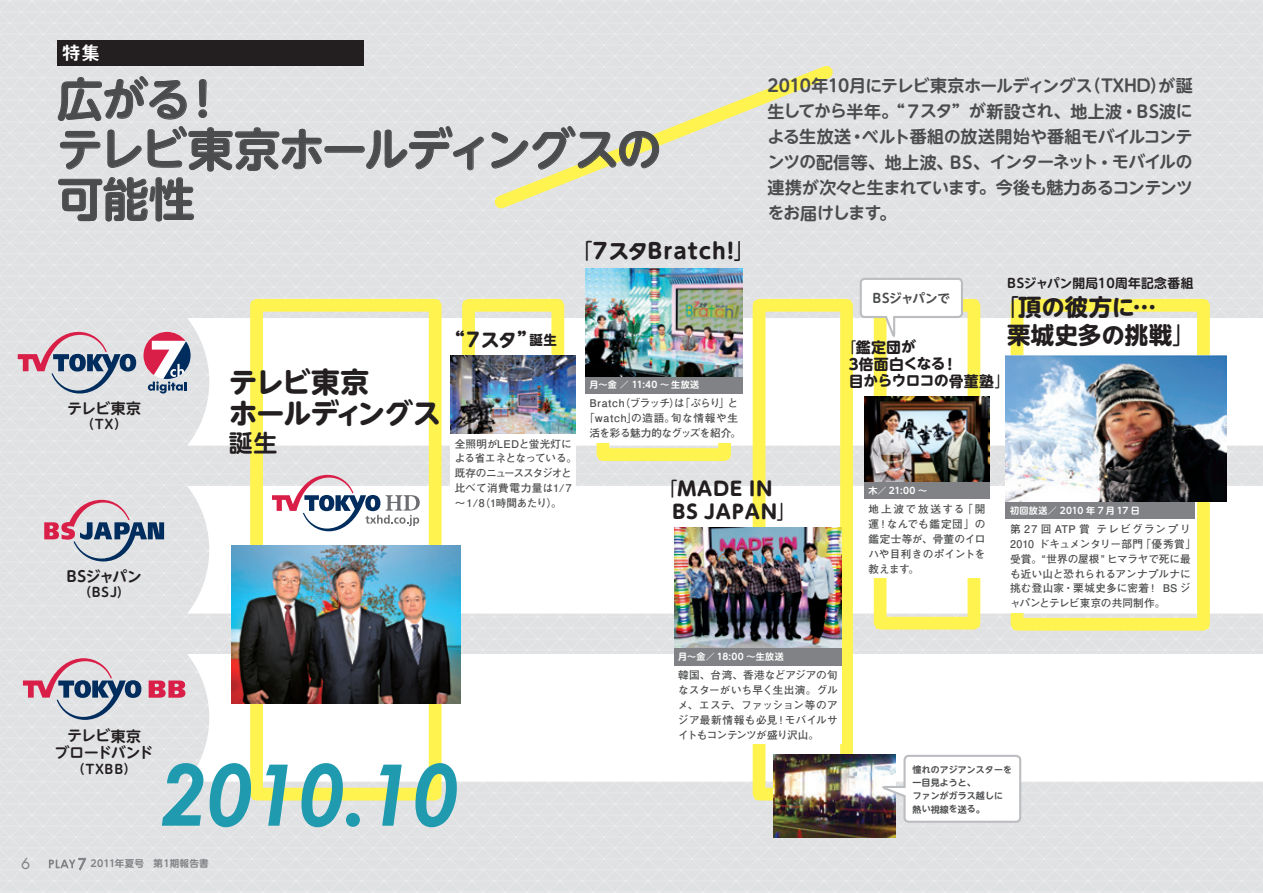
<style>
.page{position:relative;width:1263px;height:893px;background:#e0e1e3}
.page>*{position:absolute;margin:0;border:0;box-sizing:border-box;transform-origin:0 0}
.t1{font:700 45.75px "UD Shin M Go Pro De";color:#4b4c4d}
.t2{font:700 44.85px "UD Shin M Go Pro De";letter-spacing:-.055em;color:#4b4c4d}
.t3{font:700 28.2px/31.3px "UD Shin M Go Pro";letter-spacing:-.05em;color:#231f20}
.t4{font:700 23.85px "UD Shin M Go Pro De";color:#231f20}
.t5{font:700 23.4px/27.6px "UD Shin M Go Pro";letter-spacing:.02em;color:#231f20}
.t6{font:700 21.3px "UD Shin M Go Pro";letter-spacing:.04em;color:#231f20}
.t7{font:700 19.2px/23.4px "UD Shin M Go Pro";letter-spacing:.04em;color:#231f20}
.t8{font:19.2px "Midashi Go Pr 5 MB31";color:#fff}
.t9{font:700 16.95px/25.5px "UD Shin M Go Pro De";letter-spacing:.005em;color:#4b4c4d}
.t10{font:700 16.65px/25.5px "UD Shin M Go Pro De";letter-spacing:-.05em;color:#4b4c4d;text-align:justify}
.t11{font:700 14.85px/17px "UD Shin M Go Pro";letter-spacing:.015em;color:#231f20}
.t12{font:14.85px "Futura";color:#808285}
.t13{font:700 14.55px/17px "UD Shin M Go Pro De";letter-spacing:-.05em;color:#231f20;text-align:center}
.t14{font:700 14.55px "UD Shin M Go Pro";letter-spacing:-.04em;color:#231f20}
.t15{font:700 12.75px "UD Shin M Go Pro De";letter-spacing:.035em;color:#231f20}
.t16{font:700 12.45px "UD Shin M Go Pro De";letter-spacing:-.03em;color:#4b4c4d}
.t17{font:700 10.65px/14.9px "Futo Go B101 Pr 5";color:#4b4c4d;text-align:justify}
.t18{font:700 10.65px/14.9px "Futo Go B101 Pr 5";letter-spacing:-.025em;color:#4b4c4d}
.t19{font:700 9.6px "UD Shin M Go Pro De";letter-spacing:.02em;color:#808285}
.t20{font:700 9px "UD Shin M Go Pro De";letter-spacing:.04em;color:#fff}
.t21{font:700 9px "UD Shin M Go Pro De";color:#4b4c4d}
.t22{font:700 8.85px "UD Shin M Go Pro De";letter-spacing:.02em;color:#4b4c4d}
.s1{font-size:44.85px}
.s2{font-size:45.75px}
.s3{font-weight:400}
.s4{font-size:20.85px}
.s5{font-size:16.65px}
.s6{font-size:16.95px}
.s7{font-size:14.85px}
.s8{font-size:28.65px}
.s9{font-size:18.75px}
.s10{font-size:13.35px}
.s11{font-size:12.75px}
.s12{font-size:14.55px}
.s13{font-weight:400;font-size:14.85px}
.s14{font-size:12.45px}
.s15{font-size:22.95px}
.s16{font-size:9px}
.s17{font-size:8.85px}
</style>
<div class="page">
<div style="left:187px;top:318px;width:1076px;height:128px;background:#fff"></div>
<div style="left:187px;top:486px;width:1076px;height:128px;background:#fff"></div>
<div style="left:187px;top:654px;width:1076px;height:127px;background:#fff"></div>
<div style="left:462px;top:299px;width:102px;height:161px;border:13px solid #fff34f"></div>
<div style="left:597px;top:299px;width:134px;height:162px;border:13px solid #fff34f"></div>
<div style="left:753px;top:299px;width:100px;height:501px;border:13px solid #fff34f"></div>
<div style="left:874px;top:299px;width:106px;height:331px;border:13px solid #fff34f"></div>
<div style="left:1011px;top:299px;width:199px;height:332px;border:13px solid #fff34f"></div>
<svg style="left:18px;top:332px;width:118px;height:61px"></svg>
<svg style="left:143px;top:332px;width:48px;height:61px"></svg>
<svg style="left:23px;top:658px;width:118px;height:62px"></svg>
<svg style="left:149px;top:680px;width:36px;height:18px"></svg>
<svg style="left:44px;top:500px;width:120px;height:61px"></svg>
<div style="left:674px;top:665px;width:168px;height:79px;background:#fff"></div>
<div style="left:674px;top:648px;width:168px;height:17px;background:#808285"></div>
<img style="left:674px;top:528px;width:168px;height:120px">
<img style="left:774px;top:755px;width:121px;height:83px">
<div style="left:250px;top:299px;width:191px;height:501px;border:13px solid #fff34f"></div>
<img style="left:231px;top:545px;width:230px;height:159px">
<svg style="left:162px;top:763px;width:295px;height:64px"></svg>
<div style="left:57px;top:40px;width:307px;height:26px;background:#231f20"></div>
<svg style="left:491px;top:56px;width:345px;height:155px"></svg>
<svg style="left:58px;top:76px;width:264px;height:95px"></svg>
<div style="left:325px;top:146px;width:39px;height:6px;border:1px solid #4b4c4d;border-radius:3px"></div>
<svg style="left:366px;top:126px;width:118px;height:44px"></svg>
<svg style="left:492px;top:126px;width:167px;height:43px"></svg>
<svg style="left:58px;top:177px;width:136px;height:44px"></svg>
<img style="left:450px;top:356px;width:126px;height:78px">
<div style="left:450px;top:434px;width:126px;height:79px;background:#fff"></div>
<img style="left:1006px;top:355px;width:221px;height:147px">
<div style="left:1006px;top:502px;width:189px;height:17px;background:#808285"></div>
<div style="left:1006px;top:519px;width:189px;height:94px;background:#fff"></div>
<img style="left:864px;top:397px;width:126px;height:85px">
<div style="left:864px;top:482px;width:126px;height:17px;background:#808285"></div>
<div style="left:864px;top:499px;width:126px;height:79px;background:#fff"></div>
<svg style="left:859px;top:278px;width:105px;height:62px;background:#f8f7f0"></svg>
<svg style="left:272px;top:475px;width:148px;height:56px"></svg>
<svg style="left:878px;top:754px;width:144px;height:70px;background:#eaeaeb"></svg>
<div style="left:585px;top:394px;width:157px;height:49px;background:#fff"></div>
<div style="left:585px;top:376px;width:157px;height:18px;background:#808285"></div>
<img style="left:585px;top:268px;width:157px;height:108px">
<svg style="left:49px;top:858px;width:37px;height:12px"></svg>
<h3 class="t8" style="left:62px;top:38px;width:40px">特集</h3>
<h1 class="t1" style="left:57px;top:62px;width:170px">広<span class="s1">がる</span>！</h1>
<h2 class="t2" style="left:58px;top:113px;width:605px">テレビ<span class="s2">東京</span>ホールディングスの</h2>
<h1 class="t1" style="left:57px;top:162px;width:139px">可能性</h1>
<h3 class="t6" style="left:582px;top:234px;width:164px"><span class="s3">｢</span>７<span class="s4">スタ</span>Bratch!<span class="s3">｣</span></h3>
<h3 class="t9" style="left:767px;top:72px;width:427px">2010年10月<span class="s5">にテレビ</span>東京<span class="s5">ホールディングス</span>（TXHD）<span class="s5">が</span>誕生<span class="s5">してから</span>半年。“７<span class="s5">スタ</span>”<span class="s5">が</span>新設<span class="s5">され</span>、地上波・BS波<span class="s5">に</span></h3>
<h3 class="t10" style="left:767px;top:123px;width:427px">よる<span class="s6">生放送・</span>ベルト<span class="s6">番組</span>の<span class="s6">放送開始</span>や<span class="s6">番組</span>モバイルコンテンツの<span class="s6">配信等、地上波、BS、</span>インターネット<span class="s6">・</span>モバイルの<span class="s6">連携</span>が<span class="s6">次々</span>と<span class="s6">生</span>まれています<span class="s6">。今後</span>も<span class="s6">魅力</span>あるコンテンツをお<span class="s6">届</span>けします<span class="s6">。</span></h3>
<h3 class="t13" style="left:68px;top:399px;width:75px">テレビ<span class="s7">東京</span></h3>
<p class="t15" style="left:88px;top:414px;width:34px">(TX)</p>
<h3 class="t13" style="left:66px;top:567px;width:77px"><span class="s7">BS</span>ジャパン</h3>
<p class="t15" style="left:85px;top:582px;width:46px">(BSJ）</p>
<h3 class="t13" style="left:55px;top:727px;width:100px">テレビ<span class="s7">東京<br></span>ブロードバンド</h3>
<p class="t15" style="left:78px;top:758px;width:53px">(TXBB)</p>
<h3 class="t12" style="left:21px;top:854px;width:11px">6</h3>
<p class="t19" style="left:91px;top:856px;width:120px">2011年夏号 第1期報告書</p>
<h3 class="t3" style="left:229px;top:365px;width:213px">テレビ<span class="s8">東京<br></span>ホールディングス</h3>
<h3 class="t4" style="left:229px;top:423px;width:50px">誕生</h3>
<h3 class="t7" style="left:445px;top:327px;width:113px">“７<span class="s9">スタ</span>”<span class="s10">誕生</span></h3>
<p class="t18" style="left:455px;top:435px;width:124px">全照明がLEDと蛍光灯による省エネとなっている。既存のニューススタジオと比べて消費電力量は1/7〜1/8(1時間あたり)。</p>
<p class="t20" style="left:589px;top:378px;width:111px">月～金／ 11:40 ～生放送</p>
<p class="t17" style="left:584px;top:395px;width:159px;text-align:center">Bratch(ブラッチ)は「ぶらり」と「watch」の造語。旬な情報や生活を彩る魅力的なグッズを紹介。</p>
<h3 class="t7" style="left:668px;top:476px;width:120px"><span class="s3">｢</span>MADE IN<br>BS JAPAN<span class="s3">｣</span></h3>
<p class="t16" style="left:872px;top:288px;width:79px"><span class="s11">BS</span>ジャパンで</p>
<h3 class="t11" style="left:849px;top:338px;width:110px"><span class="s3">｢</span>鑑定団<span class="s12">が<br></span>3倍面白<span class="s12">くなる</span>！</h3>
<h3 class="t14" style="left:849px;top:369px;width:155px"><span class="s7">目</span>からウロコの<span class="s7">骨董塾</span><span class="s13">｣</span></h3>
<p class="t15" style="left:1007px;top:272px;width:188px">BS<span class="s14">ジャパン</span>開局10周年記念番組</p>
<h3 class="t5" style="left:1007px;top:292px;width:179px"><span class="s3">｢</span>頂<span class="s15">の</span>彼方<span class="s15">に</span>…栗城史多<span class="s15">の</span>挑戦<span class="s3">｣</span></h3>
<p class="t20" style="left:868px;top:483px;width:60px">木／ 21:00 ～</p>
<p class="t17" style="left:868px;top:501px;width:118px">地上波で放送する「開運！なんでも鑑定団」の鑑定士等が、骨董のイロハや目利きのポイントを教えます。</p>
<p class="t20" style="left:1010px;top:503px;width:131px">初回放送／ 2010 年 7 月 17 日</p>
<p class="t17" style="left:1010px;top:521px;width:187px;text-align:left">第 27 回 ATP 賞 テレビグランプリ<br>2010 ドキュメンタリー部門「優秀賞」受賞。“世界の屋根” ヒマラヤで死に最も近い山と恐れられるアンナプルナに挑む登山家・栗城史多に密着！ BS ジャパンとテレビ東京の共同制作。</p>
<p class="t20" style="left:678px;top:649px;width:107px">月～金／ 18:00 ～生放送</p>
<p class="t17" style="left:678px;top:667px;width:161px">韓国、台湾、香港などアジアの旬なスターがいち早く生出演。グルメ、エステ、ファッション等のアジア最新情報も必見！モバイルサイトもコンテンツが盛り沢山。</p>
<p class="t22" style="left:913px;top:762px;width:101px"><span class="s16">憧</span>れのアジアンスターを</p>
<p class="t21" style="left:913px;top:775px;width:65px">一目見<span class="s17">ようと</span>、</p>
<p class="t22" style="left:913px;top:789px;width:92px">ファンがガラス<span class="s16">越</span>しに</p>
<p class="t21" style="left:913px;top:802px;width:74px">熱<span class="s17">い</span>視線<span class="s17">を</span>送<span class="s17">る</span>。</p>
</div>
